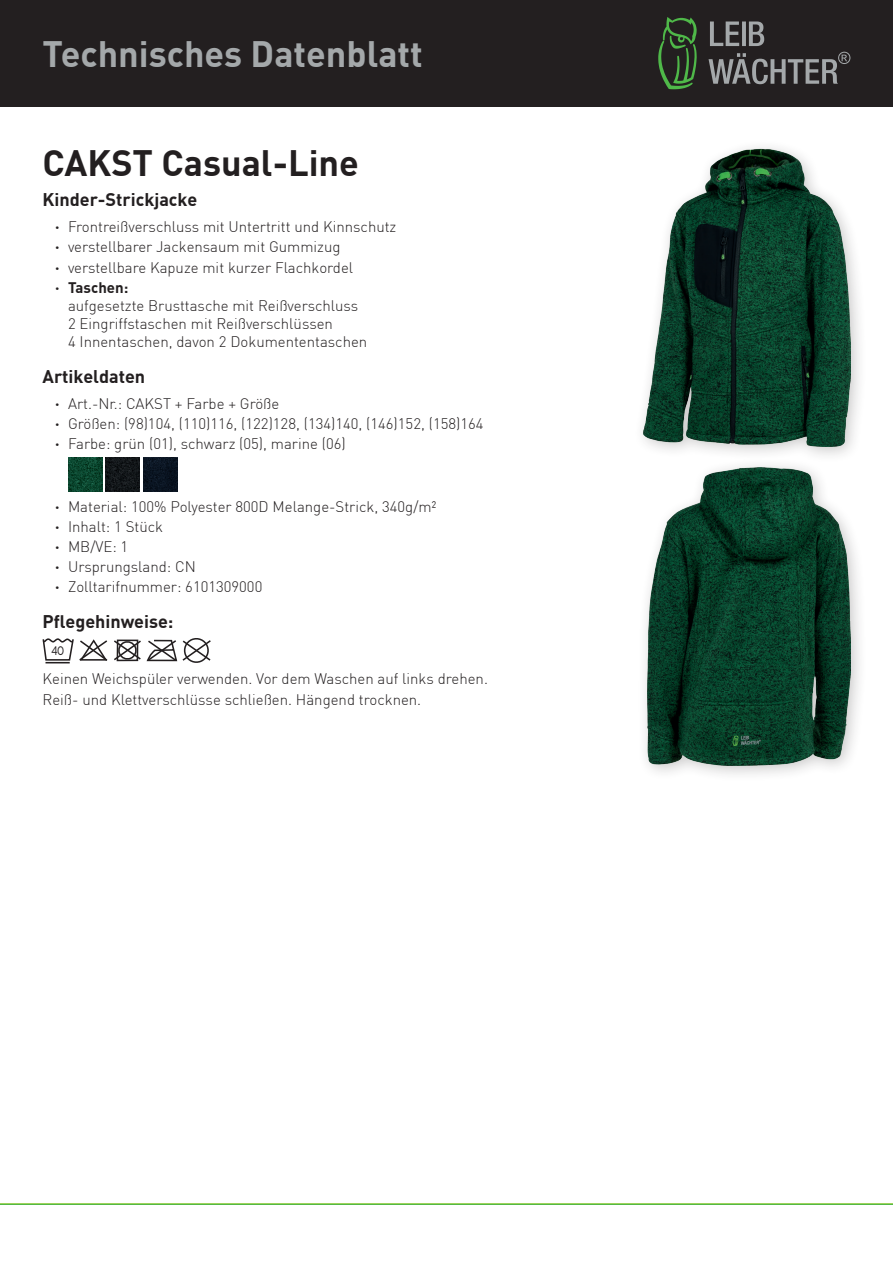
<style>
.page{position:relative;width:893px;height:1263px;background:#fff}
.page>*{position:absolute;margin:0;border:0;box-sizing:border-box;transform-origin:0 0}
.t1{font:700 36px "DIN Pro";color:#a4a8aa}
.t2{font:700 36px "DIN Pro";color:#231f20}
.t3{font:700 18px "DIN Pro";color:#231f20}
.t4{font:300 15px/20.1px "DIN Pro";color:#231f20}
.t5{font:12.45px "Big Smalls";color:#231f20;scale:.83 1}
.s1{font-weight:700}
</style>
<div class="page">
<div style="left:0;top:0;width:893px;height:106px;background:#231f20"></div>
<svg style="left:658px;top:17px;width:39px;height:72px"></svg>
<svg style="left:709px;top:22px;width:141px;height:62px"></svg>
<hr style="left:0;top:1203px;width:893px;height:2px;background:#4fb849">
<div style="left:636px;top:457px;width:231px;height:326px;background:#231f20;opacity:.25"></div>
<img style="left:648px;top:468px;width:202px;height:297px">
<img style="left:68px;top:457px;width:34px;height:34px">
<img style="left:106px;top:457px;width:34px;height:34px">
<img style="left:144px;top:457px;width:34px;height:34px">
<svg style="left:43px;top:638px;width:168px;height:25px"></svg>
<div style="left:633px;top:139px;width:235px;height:325px;background:#231f20;opacity:.25"></div>
<img style="left:643px;top:149px;width:207px;height:297px">
<h1 class="t1" style="left:43px;top:30px;width:382px">Technisches Datenblatt</h1>
<h1 class="t2" style="left:43px;top:139px;width:318px">CAKST Casual-Line</h1>
<p class="t3" style="left:43px;top:187px;width:156px">Kinder-Strickjacke</p>
<p class="t4" style="left:55px;top:217px;width:343px"><span class="s1">ˁ</span> Frontreißverschluss mit Untertritt und Kinnschutz <span class="s1">ˁ</span> verstellbarer Jackensaum mit Gummizug<br><span class="s1">ˁ</span> verstellbare Kapuze mit kurzer Flachkordel<br><span class="s1">ˁ Taschen:</span></p>
<p class="t4" style="left:68px;top:296px;width:301px;line-height:18px">aufgesetzte Brusttasche mit Reißverschluss<br>2 Eingriffstaschen mit Reißverschlüssen<br>4 Innentaschen, davon 2 Dokumententaschen</p>
<p class="t3" style="left:43px;top:364px;width:104px">Artikeldaten</p>
<p class="t4" style="left:55px;top:393px;width:430px"><span class="s1">ˁ</span> Art.-Nr.: CAKST + Farbe + Größe<br><span class="s1">ˁ</span> Größen: (98)104, (110)116, (122)128, (134)140, (146)152, (158)164 <span class="s1">ˁ</span> Farbe: grün (01), schwarz (05), marine (06)</p>
<p class="t4" style="left:55px;top:496px;width:383px"><span class="s1">ˁ</span> Material: 100% Polyester 800D Melange-Strick, 340g/m² <span class="s1">ˁ</span> Inhalt: 1 Stück<br><span class="s1">ˁ</span> MB/VE: 1<br><span class="s1">ˁ</span> Ursprungsland: CN<br><span class="s1">ˁ</span> Zolltarifnummer: 6101309000</p>
<p class="t3" style="left:43px;top:609px;width:132px">Pflegehinweise:</p>
<p class="t5" style="left:52px;top:643px;width:17px">40</p>
<p class="t4" style="left:43px;top:668px;width:447px;line-height:21px">Keinen Weichspüler verwenden. Vor dem Waschen auf links drehen.<br>Reiß- und Klettverschlüsse schließen. Hängend trocknen.</p>
</div>
